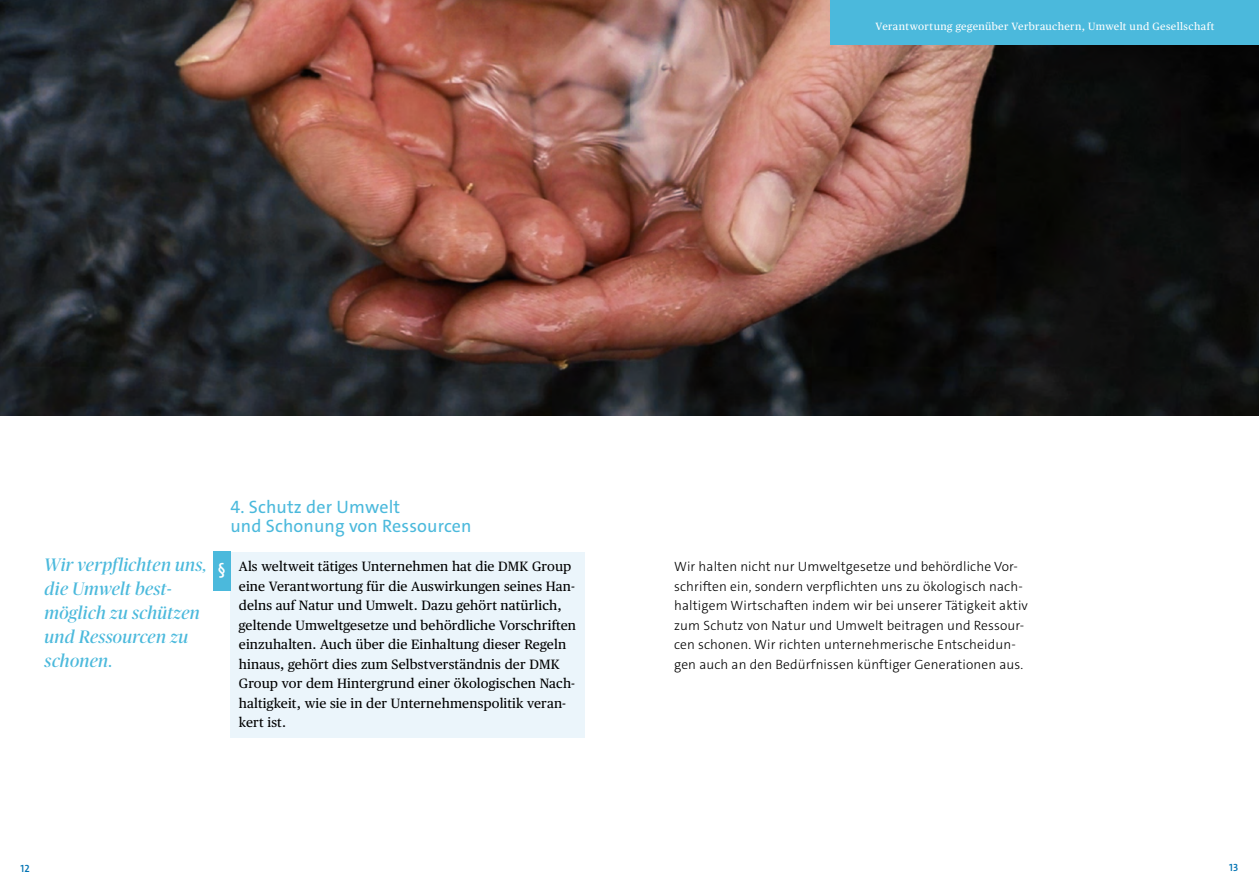
<style>
.page{position:relative;width:1259px;height:893px;background:#fff}
.page>*{position:absolute;margin:0;border:0;box-sizing:border-box;transform-origin:0 0}
.t1{font:italic 18px/24px "Publico Banner";letter-spacing:.02em;color:#4bb9dc}
.t2{font:18px/19.5px "The Sans C4 s";letter-spacing:.01em;color:#4bb9dc}
.t3{font:600 16.5px "The Sans C4 s";color:#fff}
.t4{font:13.5px/19.5px "Publico Text";letter-spacing:.01em;color:#000}
.t5{font:300 13.5px/19.5px "The Sans C4 s";letter-spacing:.01em;color:#000}
.t6{font:10.5px "Publico Text";letter-spacing:.035em;color:#fff}
.t7{font:600 10.5px "The Sans C4 s";color:#0073b3}
</style>
<div class="page">
<img style="left:0;top:0;width:1259px;height:415px">
<div style="left:230px;top:552px;width:355px;height:185px;background:#ebf5fb"></div>
<div style="left:213px;top:552px;width:17px;height:39px;background:#4bb9dc"></div>
<div style="left:830px;top:0;width:429px;height:45px;background:#4bb9dc"></div>
<p class="t6" style="left:875px;top:18px;width:340px">Verantwortung gegenüber Verbrauchern, Umwelt und Gesellschaft</p>
<h1 class="t2" style="left:230px;top:497px;width:243px">4. Schutz der Umwelt<br>und Schonung von Ressourcen</h1>
<h1 class="t1" style="left:45px;top:552px;width:164px">Wir verpflichten uns, die Umwelt best&shy;möglich zu schützen und Ressourcen zu schonen.</h1>
<p class="t4" style="left:239px;top:556px;width:339px">Als weltweit tätiges Unternehmen hat die DMK Group eine Verantwortung für die Auswirkungen seines Han&shy;delns auf Natur und Umwelt. Dazu gehört natürlich, geltende Umweltgesetze und behördliche Vorschriften einzuhalten. Auch über die Einhaltung dieser Regeln hinaus, gehört dies zum Selbstverständnis der DMK Group vor dem Hintergrund einer ökologischen Nach&shy;haltigkeit, wie sie in der Unternehmenspolitik veran&shy;kert ist.</p>
<p class="t3" style="left:217px;top:559px;width:10px">§</p>
<p class="t7" style="left:20px;top:861px;width:11px">12</p>
<p class="t5" style="left:674px;top:557px;width:355px">Wir halten nicht nur Umweltgesetze und behördliche Vor&shy;schriften ein, sondern verpflichten uns zu ökologisch nach&shy;haltigem Wirtschaften indem wir bei unserer Tätigkeit aktiv zum Schutz von Natur und Umwelt beitragen und Ressour&shy;cen schonen. Wir richten unternehmerische Entscheidun&shy;gen auch an den Bedürfnissen künftiger Generationen aus.</p>
<p class="t7" style="left:1229px;top:861px;width:11px">13</p>
</div>
